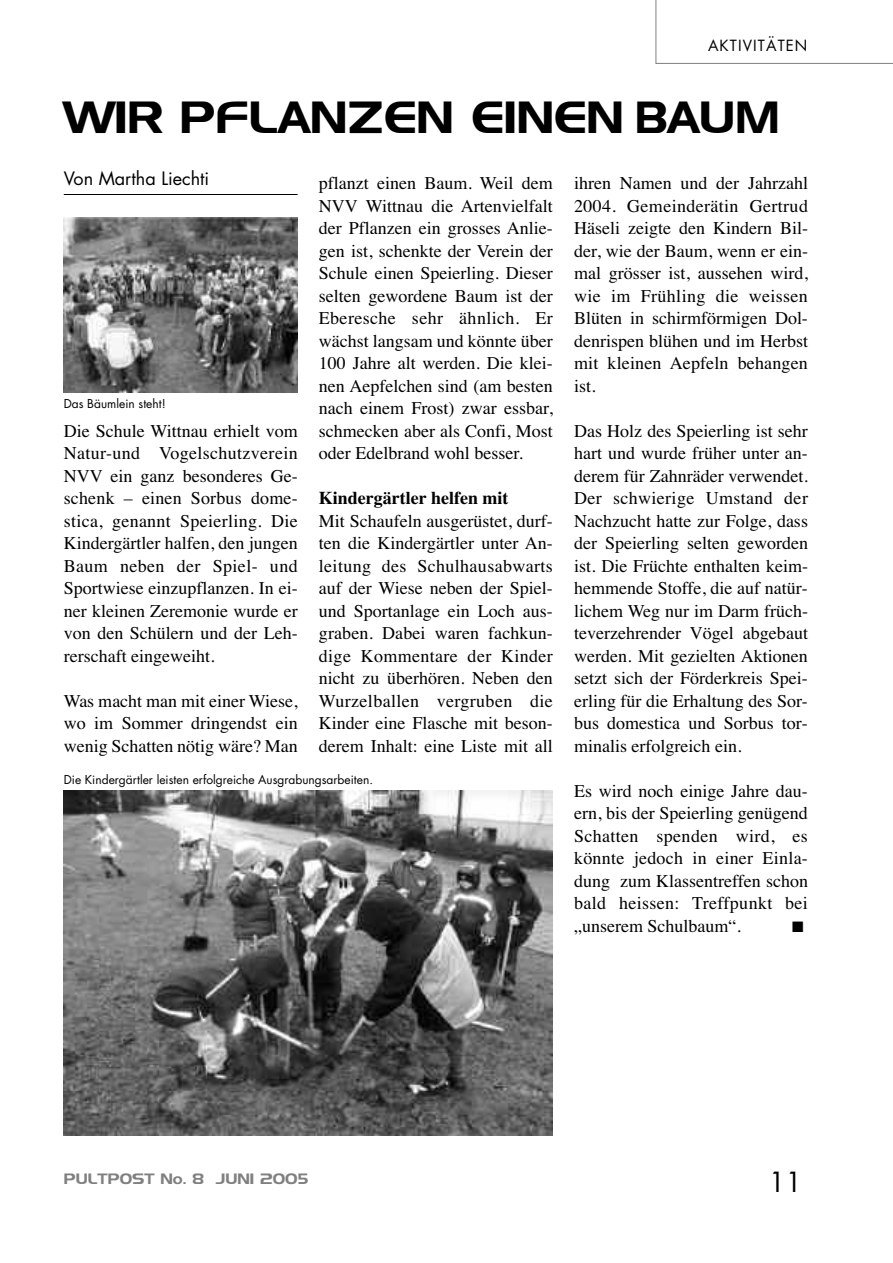
<style>
.page{position:relative;width:893px;height:1263px;background:#fff}
.page>*{position:absolute;margin:0;border:0;box-sizing:border-box;transform-origin:0 0}
.t1{font:45px "Denmark";color:#000}
.t2{font:27px "Futura";color:#000}
.t3{font:18px/22.5px "Times";color:#000;text-align:justify}
.t4{font:700 18px "Times";color:#000}
.t5{font:18px "Futura";color:#000}
.t6{font:15px "Denmark";color:#808080}
.t7{font:15px "Futura";letter-spacing:.075em;color:#000}
.t8{font:15px "Zapf Dingbats ITC";color:#000}
.t9{font:12px "Futura";color:#000}
</style>
<div class="page">
<svg style="left:656px;top:0;width:237px;height:64px"></svg>
<hr style="left:64px;top:194px;width:234px;height:1px;background:#000">
<img style="left:64px;top:218px;width:233px;height:175px">
<img style="left:64px;top:791px;width:489px;height:344px">
<p class="t7" style="left:708px;top:38px;width:101px">AKTIVITÄTEN</p>
<h1 class="t1" style="left:64px;top:90px;width:717px">WIR PFLANZEN EINEN BAUM</h1>
<p class="t5" style="left:64px;top:170px;width:147px">Von Martha Liechti</p>
<p class="t9" style="left:64px;top:398px;width:103px">Das Bäumlein steht!</p>
<p class="t3" style="left:64px;top:419px;width:235px">Die Schule Wittnau erhielt vom Natur-und Vogelschutzverein NVV ein ganz besonderes Ge&shy;schenk – einen Sorbus dome&shy;stica, genannt Speierling. Die Kindergärtler halfen, den jungen Baum neben der Spiel- und Sportwiese einzupflanzen. In ei&shy;ner kleinen Zeremonie wurde er von den Schülern und der Leh&shy;rerschaft eingeweiht.</p>
<p class="t3" style="left:64px;top:689px;width:235px">Was macht man mit einer Wiese, wo im Sommer dringendst ein wenig Schatten nötig wäre? Man</p>
<p class="t3" style="left:319px;top:172px;width:235px">pflanzt einen Baum. Weil dem NVV Wittnau die Artenvielfalt der Pflanzen ein grosses Anlie&shy;gen ist, schenkte der Verein der Schule einen Speierling. Dieser selten gewordene Baum ist der Eberesche sehr ähnlich. Er wächst langsam und könnte über 100 Jahre alt werden. Die klei&shy;nen Aepfelchen sind (am besten nach einem Frost) zwar essbar, schmecken aber als Confi, Most oder Edelbrand wohl besser.</p>
<p class="t4" style="left:319px;top:487px;width:191px">Kindergärtler helfen mit</p>
<p class="t3" style="left:319px;top:509px;width:235px">Mit Schaufeln ausgerüstet, durf&shy;ten die Kindergärtler unter An&shy;leitung des Schulhausabwarts auf der Wiese neben der Spiel&shy;und Sportanlage ein Loch aus&shy;graben. Dabei waren fachkun&shy;dige Kommentare der Kinder nicht zu überhören. Neben den Wurzelballen vergruben die Kinder eine Flasche mit beson&shy;derem Inhalt: eine Liste mit all</p>
<p class="t9" style="left:64px;top:774px;width:311px">Die Kindergärtler leisten erfolgreiche Ausgrabungsarbeiten.</p>
<p class="t3" style="left:574px;top:172px;width:235px">ihren Namen und der Jahrzahl 2004. Gemeinderätin Gertrud Häseli zeigte den Kindern Bil&shy;der, wie der Baum, wenn er ein&shy;mal grösser ist, aussehen wird, wie im Frühling die weissen Blüten in schirmförmigen Dol&shy;denrispen blühen und im Herbst mit kleinen Aepfeln behangen ist.</p>
<p class="t3" style="left:574px;top:419px;width:235px">Das Holz des Speierling ist sehr hart und wurde früher unter an&shy;derem für Zahnräder verwendet.<br>Der schwierige Umstand der Nachzucht hatte zur Folge, dass der Speierling selten geworden ist. Die Früchte enthalten keim&shy;hemmende Stoffe, die auf natür&shy;lichem Weg nur im Darm früch&shy;teverzehrender Vögel abgebaut werden. Mit gezielten Aktionen setzt sich der Förderkreis Spei&shy;erling für die Erhaltung des Sor&shy;bus domestica und Sorbus tor&shy;minalis erfolgreich ein.</p>
<p class="t3" style="left:574px;top:779px;width:235px">Es wird noch einige Jahre dau&shy;ern, bis der Speierling genügend Schatten spenden wird, es könnte jedoch in einer Einla&shy;dung zum Klassentreffen schon bald heissen: Treffpunkt bei „unserem Schulbaum“.</p>
<p class="t8" style="left:792px;top:918px;width:13px">■</p>
<p class="t6" style="left:64px;top:1169px;width:246px">PULTPOST No. 8 JUNI 2005</p>
<h2 class="t2" style="left:769px;top:1169px;width:35px">11</h2>
</div>
